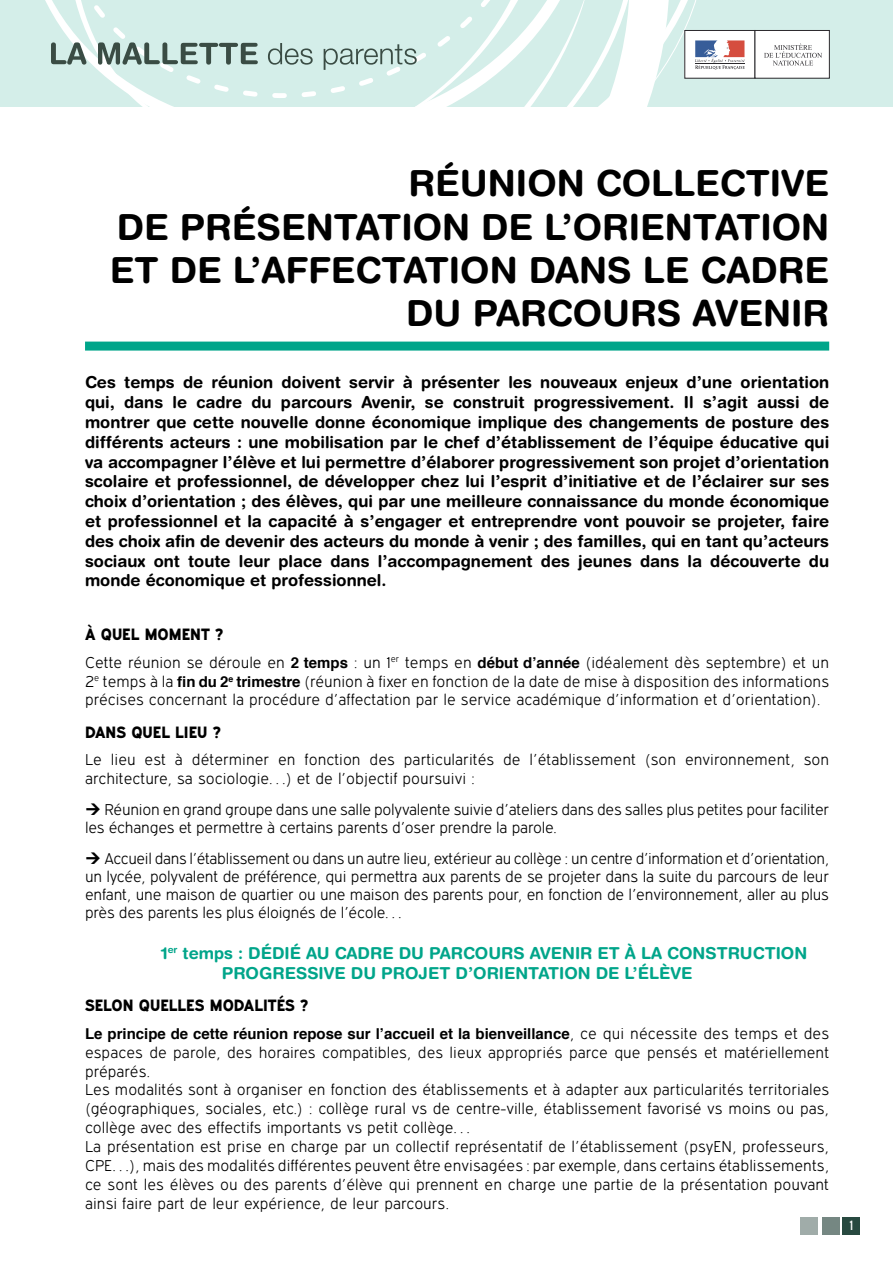
<style>
.page{position:relative;width:893px;height:1263px;background:#fff}
.page>*{position:absolute;margin:0;border:0;box-sizing:border-box;transform-origin:0 0}
.t1{font:700 36px/43.2px "Helvetica Rounded LT Std";color:#000;text-align:justify}
.t2{font:700 16.5px/19.8px "Helvetica Rounded LT Std";color:#000;text-align:justify}
.t3{font:700 16.5px "Helvetica Rounded LT Std";color:#00a58a}
.t4{font:16.5px "Expressway Xb";color:#000}
.t5{font:15.75px/18.9px "Expressway Lt";color:#000}
.t6{font:700 15px "Helvetica";color:#000}
.t7{font:13.5px "Expressway Rg";color:#fff}
.s1{font-family:"Helvetica";font-weight:700;font-size:15px}
.s2{font-family:"Expressway Lt";font-weight:400;font-size:15.75px}
</style>
<div class="page">
<div style="left:0;top:0;width:893px;height:106px;background:#d4eee9"></div>
<svg style="left:45px;top:0;width:651px;height:106px"></svg>
<svg style="left:51px;top:42px;width:35px;height:23px"></svg>
<svg style="left:98px;top:42px;width:160px;height:23px"></svg>
<svg style="left:268px;top:43px;width:45px;height:22px"></svg>
<svg style="left:324px;top:44px;width:93px;height:26px"></svg>
<div style="left:685px;top:30px;width:70px;height:48px;background:#fff"></div>
<div style="left:684px;top:30px;width:71px;height:49px;border:1px solid #2a282c"></div>
<div style="left:755px;top:30px;width:74px;height:48px;background:#fff"></div>
<div style="left:755px;top:30px;width:75px;height:49px;border:1px solid #2a282c"></div>
<svg style="left:695px;top:40px;width:50px;height:30px"></svg>
<hr style="left:695px;top:63px;width:49px;height:1px;background:#2a282c">
<svg style="left:764px;top:44px;width:58px;height:22px"></svg>
<div style="left:843px;top:1217px;width:17px;height:17px;background:#284940"></div>
<div style="left:822px;top:1217px;width:17px;height:17px;background:#758782"></div>
<div style="left:801px;top:1217px;width:17px;height:17px;background:#a0aca9"></div>
<div style="left:85px;top:342px;width:744px;height:9px;background:#00a58a"></div>
<h1 class="t1" style="left:110px;top:161px;width:721px;text-indent:299px">Réunion COLLECTIVE de présentation de l’orientation et de l’affect</h1>
<h1 class="t1" style="left:404px;top:248px;width:399px">ation dans le cadre du parcours Ave</h1>
<h1 class="t1" style="left:763px;top:291px;width:56px">nir</h1>
<p class="t2" style="left:85px;top:372px;width:746px">Ces temps de réunion doivent servir à présenter les nouveaux enjeux d’une orientation qui, dans le cadre du parcours Avenir, se construit progressivement. Il s’agit aussi de montrer que cette nouvelle donne économique implique des changements de posture des différents acteurs : une mobilisation par le chef d’établissement de l’équipe éducative qui va accompagner l’élève et lui permettre d’élaborer progressivement son projet d’orientation scolaire et professionnel, de développer chez lui l’esprit d’initiative et de l’éclairer sur ses choix d’orientation ; des élèves, qui par une meilleure connaissance du monde économique et professionnel et la capacité à s’engager et entreprendre vont pouvoir se projeter, faire des choix afin de devenir des acteurs du monde à venir ; des familles, qui en tant qu’acteurs sociaux ont toute leur place dans l’accompagnement des jeunes dans la découverte du monde économique et professionnel.</p>
<p class="t4" style="left:85px;top:624px;width:140px">À QUEL MOMENT ?</p>
<p class="t5" style="left:85px;top:652px;width:746px;text-align:justify">Cette réunion se déroule en <span class="s1">2 temps</span> : un 1<sup>er</sup> temps en <span class="s1">début d’année</span> (idéalement dès septembre) et un 2<sup>e</sup> temps à la <span class="s1">fin du 2</span><sup>e</sup> <span class="s1">trimestre</span> (réunion à fixer en fonction de la date de mise à disposition des informations précises concernant la procédure d’affectation par le service académique d’information et d’orientation).</p>
<p class="t4" style="left:85px;top:722px;width:137px">DANS QUEL LIEU ?</p>
<p class="t5" style="left:85px;top:750px;width:746px">Le lieu est à déterminer en fonction des particularités de l’établissement (son environnement, son architecture, sa sociologie…) et de l’objectif poursuivi :</p>
<p class="t5" style="left:85px;top:800px;width:746px;line-height:18px;text-indent:20px">Réunion en grand groupe dans une salle polyvalente suivie d’ateliers dans des salles plus petites pour faciliter les échanges et permettre à certains parents d’oser prendre la parole.</p>
<p class="t5" style="left:85px;top:849px;width:746px;line-height:18px;text-align:justify;text-indent:20px">Accueil dans l’établissement ou dans un autre lieu, extérieur au collège : un centre d’information et d’orientation, un lycée, polyvalent de préférence, qui permettra aux parents de se projeter dans la suite du parcours de leur enfant, une maison de quartier ou une maison des parents pour, en fonction de l’environnement, aller au plus près des parents les plus éloignés de l’école…</p>
<p class="t3" style="left:161px;top:943px;width:99px">1<sup>er</sup> temps : DÉDIÉ</p>
<p class="t3" style="left:306px;top:943px;width:387px">AU CADRE DU PARCOU RS AVENI R ET À LA CONS</p>
<p class="t3" style="left:717px;top:943px;width:70px">TRUCTION</p>
<p class="t3" style="left:222px;top:963px;width:349px">PROGRESSIVE DU PROJET D’ORIENTATION</p>
<p class="t3" style="left:596px;top:963px;width:98px">DE L’ÉLÈVE</p>
<p class="t4" style="left:85px;top:995px;width:225px">SELON QUELLES MODALITÉS ?</p>
<p class="t6" style="left:85px;top:1021px;width:746px">Le principe de cette réunion repose sur l’accueil et la bienveillance<span class="s2">, ce qui nécessite des temps et des</span></p>
<p class="t5" style="left:85px;top:1042px;width:746px">espaces de parole, des horaires compatibles, des lieux appropriés parce que pensés et matériellement préparés.<br>Les modalités sont à organiser en fonction des établissements et à adapter aux particularités territoriales (géographiques, sociales, etc.) : collège rural vs de centre-ville, établissement favorisé vs moins ou pas, collège avec des effectifs importants vs petit collège…<br>La présentation est prise en charge par un collectif représentatif de l’établissement (psyEN, professeurs, CPE…), mais des modalités différentes peuvent être envisagées : par exemple, dans certains établissements, ce sont les élèves ou des parents d’élève qui prennent en charge une partie de la présentation pouvant ainsi faire part de leur expérience, de leur parcours.</p>
<p class="t7" style="left:847px;top:1218px;width:10px">01</p>
</div>
